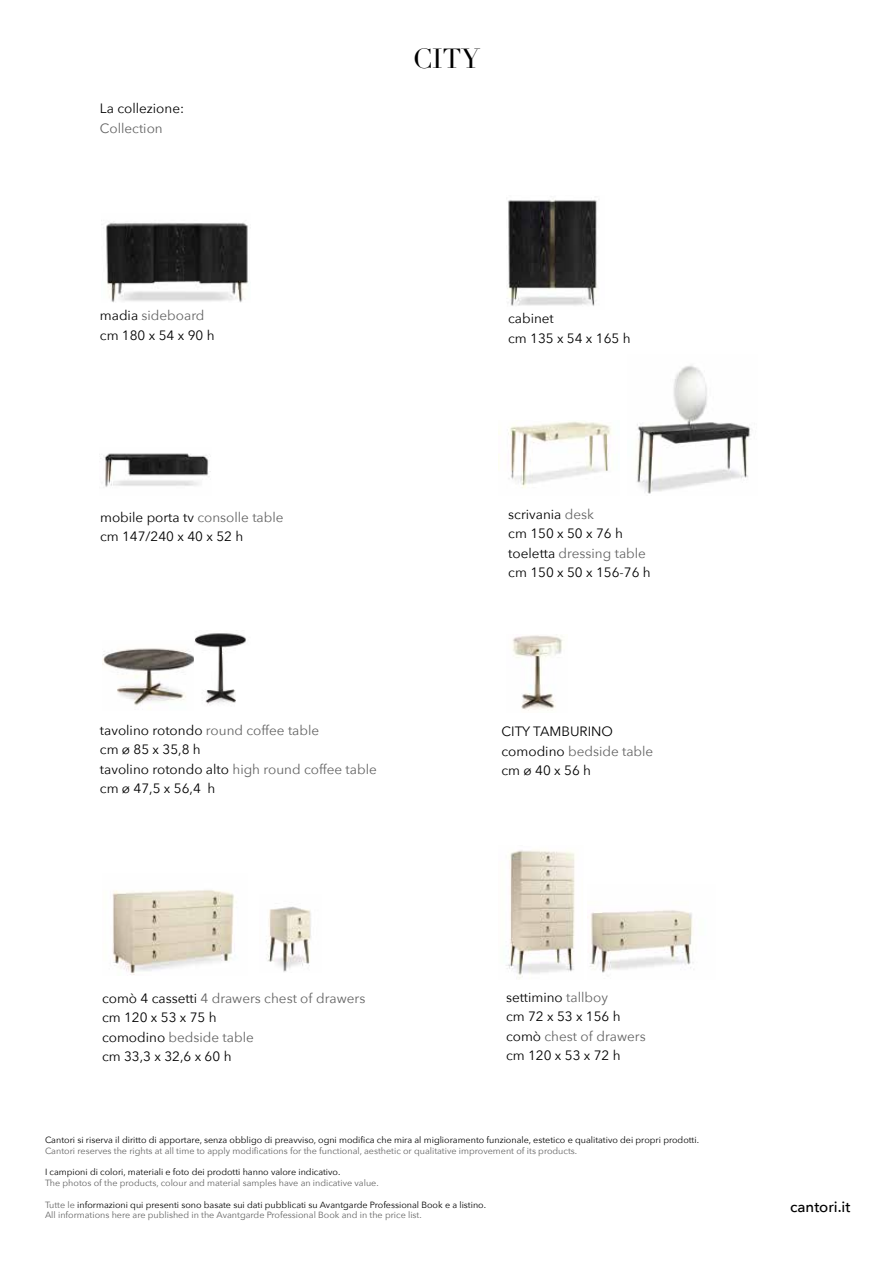
<style>
.page{position:relative;width:893px;height:1263px;background:#fff}
.page>*{position:absolute;margin:0;border:0;box-sizing:border-box;transform-origin:0 0}
.t1{font:27px "Didot";color:#000}
.t2{font:500 15px "Avenir Next";color:#000}
.t3{font:13.5px/19.5px "Avenir Next";color:#000}
.t4{font:13.5px "Avenir Next";color:#636363}
.t5{font:9px/10.8px "Avenir Next";color:#000}
.t6{font:9px "Avenir Next";color:#636363}
.s1{color:#636363}
</style>
<div class="page">
<img style="left:101px;top:222px;width:148px;height:81px">
<img style="left:507px;top:200px;width:91px;height:106px">
<img style="left:100px;top:453px;width:111px;height:34px">
<img style="left:102px;top:641px;width:93px;height:68px">
<img style="left:195px;top:633px;width:51px;height:72px">
<img style="left:499px;top:421px;width:113px;height:67px">
<img style="left:637px;top:365px;width:114px;height:129px">
<img style="left:512px;top:634px;width:51px;height:77px">
<img style="left:266px;top:906px;width:45px;height:66px">
<img style="left:112px;top:890px;width:124px;height:85px">
<img style="left:506px;top:850px;width:69px;height:129px">
<img style="left:590px;top:910px;width:104px;height:63px">
<p class="t3" style="left:100px;top:100px;width:86px">La collezione:</p>
<p class="t4" style="left:100px;top:123px;width:64px">Collection</p>
<h1 class="t1" style="left:413px;top:43px;width:69px">CITY</h1>
<p class="t3" style="left:100px;top:307px;width:116px">madia <span class="s1">sideboard </span>cm 180 x 54 x 90 h</p>
<p class="t3" style="left:508px;top:310px;width:124px">cabinet<br>cm 135 x 54 x 165 h</p>
<p class="t3" style="left:100px;top:508px;width:185px">mobile porta tv <span class="s1">consolle table </span>cm 147/240 x 40 x 52 h</p>
<p class="t3" style="left:508px;top:505px;width:144px">scrivania <span class="s1">desk<br></span>cm 150 x 50 x 76 h toeletta <span class="s1">dressing table </span>cm 150 x 50 x 156-76 h</p>
<p class="t3" style="left:100px;top:721px;width:278px">tavolino rotondo <span class="s1">round coffee table<br></span>cm ø 85 x 35,8 h<br>tavolino rotondo alto <span class="s1">high round coffee table </span>cm ø 47,5 x 56,4 h</p>
<p class="t3" style="left:502px;top:723px;width:153px">CITY TAMBURINO comodino <span class="s1">bedside table </span>cm ø 40 x 56 h</p>
<p class="t3" style="left:102px;top:989px;width:265px">comò 4 cassetti <span class="s1">4 drawers chest of drawers </span>cm 120 x 53 x 75 h<br>comodino <span class="s1">bedside table<br></span>cm 33,3 x 32,6 x 60 h</p>
<p class="t3" style="left:506px;top:988px;width:141px">settimino <span class="s1">tallboy<br></span>cm 72 x 53 x 156 h comò <span class="s1">chest of drawers </span>cm 120 x 53 x 72 h</p>
<p class="t5" style="left:45px;top:1134px;width:655px">Cantori si riserva il diritto di apportare, senza obbligo di preavviso, ogni modifica che mira al miglioramento funzionale, estetico e qualitativo dei propri prodotti.</p>
<p class="t6" style="left:45px;top:1143px;width:534px">Cantori reserves the rights at all time to apply modifications for the functional, aesthetic or qualitative improvement of its products.</p>
<p class="t5" style="left:45px;top:1166px;width:297px">I campioni di colori, materiali e foto dei prodotti hanno valore indicativo.</p>
<p class="t6" style="left:45px;top:1175px;width:335px">The photos of the products, colour and material samples have an indicative value.</p>
<p class="t5" style="left:45px;top:1198px;width:442px"><span class="s1">Tutte le</span> informazioni qui presenti sono basate sui dati pubblicati su Avantgarde Professional Book e a listino.<br><span class="s1">All informations here are published in the Avantgarde Professional Book and in the price list.</span></p>
<p class="t2" style="left:790px;top:1198px;width:62px">cantori.it</p>
</div>
